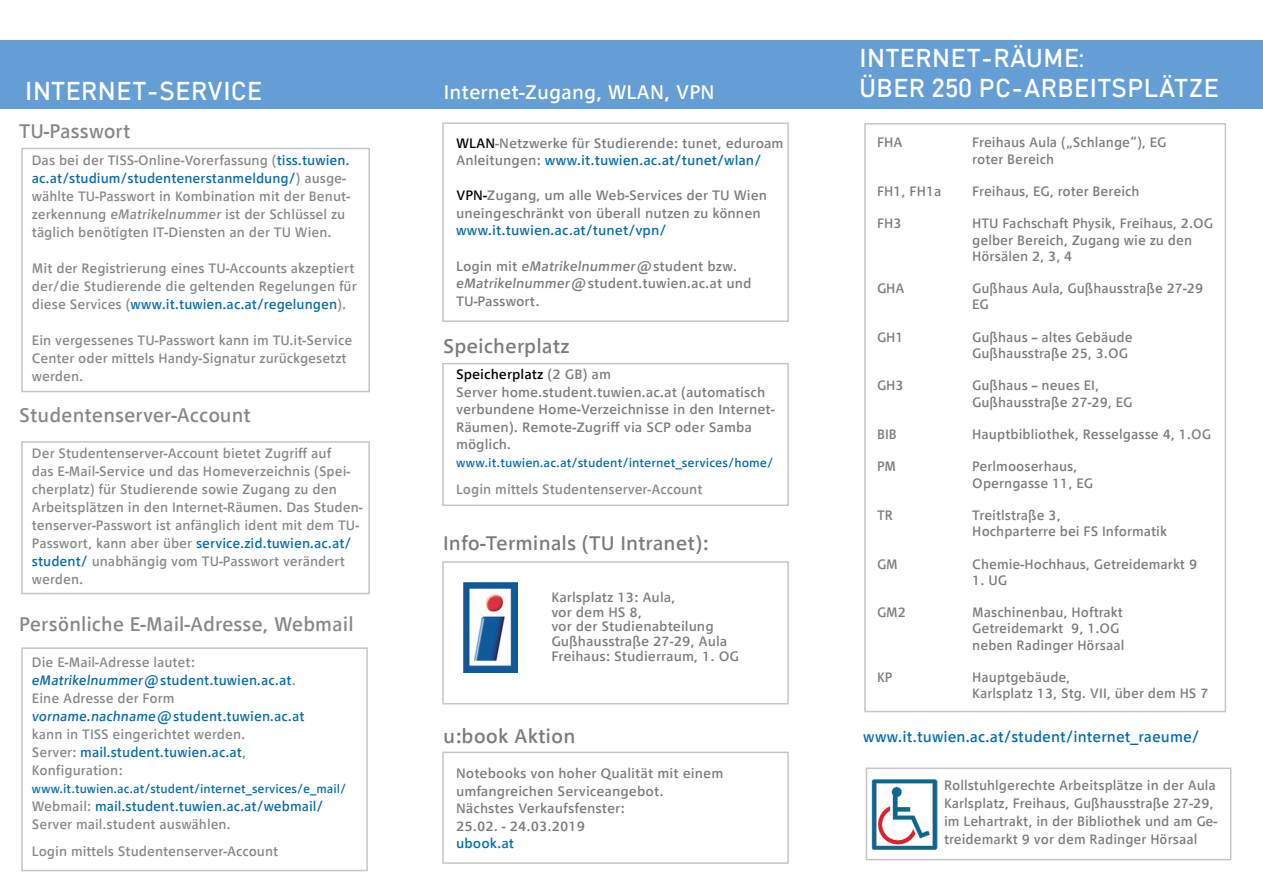
<style>
.page{position:relative;width:1263px;height:893px;background:#fff}
.page>*{position:absolute;margin:0;border:0;box-sizing:border-box;transform-origin:0 0}
.t1{font:27px "TU Headline";letter-spacing:.05em;color:#fff}
.t2{font:19.5px "TU Text";color:#878787}
.t3{font:19.5px "TU Text";color:#7c7b7b}
.t4{font:19.5px "TU Text";color:#fff}
.t5{font:15px "TU Text";color:#006bac}
.t6{font:13.5px/17.5px "TU Text";color:#7c7b7b}
.t7{font:13.5px/18px "TU Text";color:#878787}
.t8{font:13.5px "TU Text";color:#006bac}
.t9{font:12px "TU Text";color:#006bac}
.s1{color:#006bac}
.s2{font-style:italic}
.s3{font-style:italic;color:#006bac}
.s4{color:#000}
</style>
<div class="page">
<div style="left:0;top:40px;width:1263px;height:69px;background:#649ed4"></div>
<div style="left:864px;top:123px;width:362px;height:589px;border:2px solid #c6c6c6"></div>
<img style="left:464px;top:582px;width:54px;height:90px">
<div style="left:21px;top:148px;width:349px;height:244px;border:2px solid #c6c6c6"></div>
<div style="left:21px;top:647px;width:347px;height:224px;border:2px solid #c6c6c6"></div>
<div style="left:442px;top:561px;width:347px;height:143px;border:2px solid #c6c6c6"></div>
<div style="left:442px;top:752px;width:347px;height:112px;border:2px solid #c6c6c6"></div>
<div style="left:866px;top:767px;width:365px;height:93px;border:2px solid #c6c6c6"></div>
<div style="left:442px;top:363px;width:347px;height:143px;border:2px solid #c6c6c6"></div>
<div style="left:442px;top:122px;width:347px;height:200px;border:2px solid #c6c6c6"></div>
<div style="left:21px;top:441px;width:349px;height:153px;border:2px solid #c6c6c6"></div>
<img style="left:872px;top:779px;width:65px;height:71px">
<h1 class="t1" style="left:860px;top:43px;width:226px">INTERNET-RÄUME:</h1>
<h1 class="t1" style="left:25px;top:75px;width:238px">INTERNET-SERVICE</h1>
<h1 class="t1" style="left:860px;top:73px;width:360px">ÜBER 250 PC-ARBEITSPLÄTZE</h1>
<p class="t6" style="left:877px;top:134px;width:27px">FHA</p>
<p class="t6" style="left:972px;top:134px;width:196px;line-height:16.2px">Freihaus Aula („Schlange“), EG roter Bereich</p>
<p class="t6" style="left:877px;top:182px;width:66px">FH1, FH1a</p>
<p class="t6" style="left:972px;top:182px;width:169px">Freihaus, EG, roter Bereich</p>
<p class="t6" style="left:877px;top:215px;width:26px">FH3</p>
<p class="t6" style="left:972px;top:215px;width:242px;line-height:16.2px">HTU Fachschaft Physik, Freihaus, 2.OG gelber Bereich, Zugang wie zu den<br>Hörsälen 2, 3, 4</p>
<p class="t6" style="left:877px;top:279px;width:29px">GHA</p>
<p class="t6" style="left:972px;top:280px;width:232px;line-height:16.2px">Gußhaus Aula, Gußhausstraße 27-29<br>EG</p>
<p class="t6" style="left:877px;top:328px;width:28px">GH1</p>
<p class="t6" style="left:972px;top:329px;width:162px;line-height:16.2px">Gußhaus – altes Gebäude<br>Gußhausstraße 25, 3.OG</p>
<p class="t6" style="left:877px;top:377px;width:28px">GH3</p>
<p class="t6" style="left:972px;top:377px;width:162px;line-height:16.2px">Gußhaus – neues EI,<br>Gußhausstraße 27-29, EG</p>
<p class="t6" style="left:877px;top:425px;width:21px">BIB</p>
<p class="t6" style="left:972px;top:425px;width:240px">Hauptbibliothek, Resselgasse 4, 1.OG</p>
<p class="t6" style="left:877px;top:458px;width:21px">PM</p>
<p class="t6" style="left:972px;top:458px;width:122px;line-height:16.2px">Perlmooserhaus,<br>Operngasse 11, EG</p>
<p class="t6" style="left:877px;top:506px;width:17px">TR</p>
<p class="t6" style="left:972px;top:507px;width:196px;line-height:16.2px">Treitlstraße 3,<br>Hochparterre bei FS Informatik</p>
<p class="t6" style="left:877px;top:555px;width:22px">GM</p>
<p class="t6" style="left:972px;top:555px;width:226px">Chemie-Hochhaus, Getreidemarkt 9</p>
<p class="t6" style="left:972px;top:571px;width:36px">1. UG</p>
<p class="t6" style="left:877px;top:603px;width:31px">GM2</p>
<p class="t6" style="left:972px;top:604px;width:154px;line-height:16.2px">Maschinenbau, Hoftrakt<br>Getreidemarkt 9, 1.OG neben Radinger Hörsaal</p>
<p class="t6" style="left:877px;top:668px;width:17px">KP</p>
<p class="t6" style="left:972px;top:669px;width:238px;line-height:16.2px">Hauptgebäude,<br>Karlsplatz 13, Stg. VII, über dem HS 7</p>
<h2 class="t4" style="left:444px;top:80px;width:272px">Internet-Zugang, WLAN, VPN</h2>
<h2 class="t2" style="left:19px;top:119px;width:113px">TU-Passwort</h2>
<p class="t7" style="left:32px;top:151px;width:320px">Das bei der TISS-Online-Vorerfassung (<span class="s1">tiss.tuwien. ac.at/studium/studentenerstanmeldung/</span>) ausge&shy;wählte TU-Passwort in Kombination mit der Benut&shy;zerkennung <span class="s2">eMatrikelnummer</span> ist der Schlüssel zu täglich benötigten IT-Diensten an der TU Wien.</p>
<p class="t7" style="left:32px;top:259px;width:326px">Mit der Registrierung eines TU-Accounts akzeptiert der/die Studierende die geltenden Regelungen für diese Services (<span class="s1">www.it.tuwien.ac.at/regelungen</span>).</p>
<p class="t7" style="left:32px;top:331px;width:322px">Ein vergessenes TU-Passwort kann im TU.it-Service<br>Center oder mittels Handy-Signatur zurückgesetzt werden.</p>
<h2 class="t2" style="left:19px;top:403px;width:233px">Studentenserver-Account</h2>
<p class="t7" style="left:32px;top:444px;width:332px">Der Studentenserver-Account bietet Zugriff auf<br>das E-Mail-Service und das Homeverzeichnis (Spei&shy;cherplatz) für Studierende sowie Zugang zu den Arbeitsplätzen in den Internet-Räumen. Das Studen&shy;tenserver-Passwort ist anfänglich ident mit dem TU-Passwort, kann aber über <span class="s1">service.zid.tuwien.ac.at/ student/</span> unabhängig vom TU-Passwort verändert werden.</p>
<h2 class="t2" style="left:19px;top:612px;width:336px">Persönliche E-Mail-Adresse, Webmail</h2>
<p class="t7" style="left:32px;top:653px;width:274px">Die E-Mail-Adresse lautet: <span class="s3">eMatrikelnummer</span><span class="s1">@student.tuwien.ac.at</span>.<br>Eine Adresse der Form <span class="s3">vorname.nachname</span><span class="s1">@student.tuwien.ac.at </span>kann in TISS eingerichtet werden.<br>Server: <span class="s1">mail.student.tuwien.ac.at</span>,<br>Konfiguration:</p>
<p class="t9" style="left:32px;top:781px;width:316px">www.it.tuwien.ac.at/student/internet_services/e_mail/</p>
<p class="t7" style="left:32px;top:797px;width:293px">Webmail: <span class="s1">mail.student.tuwien.ac.at/webmail/<br></span>Server mail.student auswählen.</p>
<p class="t7" style="left:32px;top:842px;width:248px">Login mittels Studentenserver-Account</p>
<p class="t6" style="left:456px;top:134px;width:329px"><span class="s4">WLAN</span>-Netzwerke für Studierende: tunet, eduroam<br>Anleitungen: <span class="s1">www.it.tuwien.ac.at/tunet/wlan/</span></p>
<p class="t6" style="left:456px;top:187px;width:313px"><span class="s4">VPN-</span>Zugang, um alle Web-Services der TU Wien uneingeschränkt von überall nutzen zu können</p>
<p class="t8" style="left:456px;top:222px;width:212px">www.it.tuwien.ac.at/tunet/vpn/</p>
<p class="t6" style="left:456px;top:257px;width:297px">Login mit <span class="s2">eMatrikelnummer</span>@student bzw. <span class="s2">eMatrikelnummer</span>@student.tuwien.ac.at und<br>TU-Passwort.</p>
<h2 class="t3" style="left:443px;top:334px;width:128px">Speicherplatz</h2>
<p class="t6" style="left:456px;top:365px;width:320px"><span class="s4">Speicherplatz</span> (2 GB) am<br>Server home.student.tuwien.ac.at (automatisch verbundene Home-Verzeichnisse in den Internet-Räumen). Remote-Zugriff via SCP oder Samba möglich.</p>
<p class="t9" style="left:456px;top:455px;width:319px">www.it.tuwien.ac.at/student/internet_services/home/</p>
<p class="t7" style="left:456px;top:480px;width:248px">Login mittels Studentenserver-Account</p>
<h2 class="t3" style="left:443px;top:531px;width:267px">Info-Terminals (TU Intranet):</h2>
<p class="t6" style="left:551px;top:590px;width:189px;line-height:14.5px">Karlsplatz 13: Aula,<br>vor dem HS 8,<br>vor der Studienabteilung<br>Gußhausstraße 27-29, Aula<br>Freihaus: Studierraum, 1. OG</p>
<h2 class="t3" style="left:443px;top:724px;width:134px">u:book Aktion</h2>
<p class="t6" style="left:456px;top:764px;width:269px">Notebooks von hoher Qualität mit einem umfangreichen Serviceangebot.<br>Nächstes Verkaufsfenster:<br>25.02. - 24.03.2019</p>
<p class="t8" style="left:456px;top:835px;width:60px">ubook.at</p>
<p class="t5" style="left:863px;top:728px;width:338px">www.it.tuwien.ac.at/student/internet_raeume/</p>
<p class="t6" style="left:944px;top:776px;width:275px;line-height:18px">Rollstuhlgerechte Arbeitsplätze in der Aula Karlsplatz, Freihaus, Gußhausstraße 27-29, im Lehartrakt, in der Bibliothek und am Ge&shy;treidemarkt 9 vor dem Radinger Hörsaal</p>
</div>
